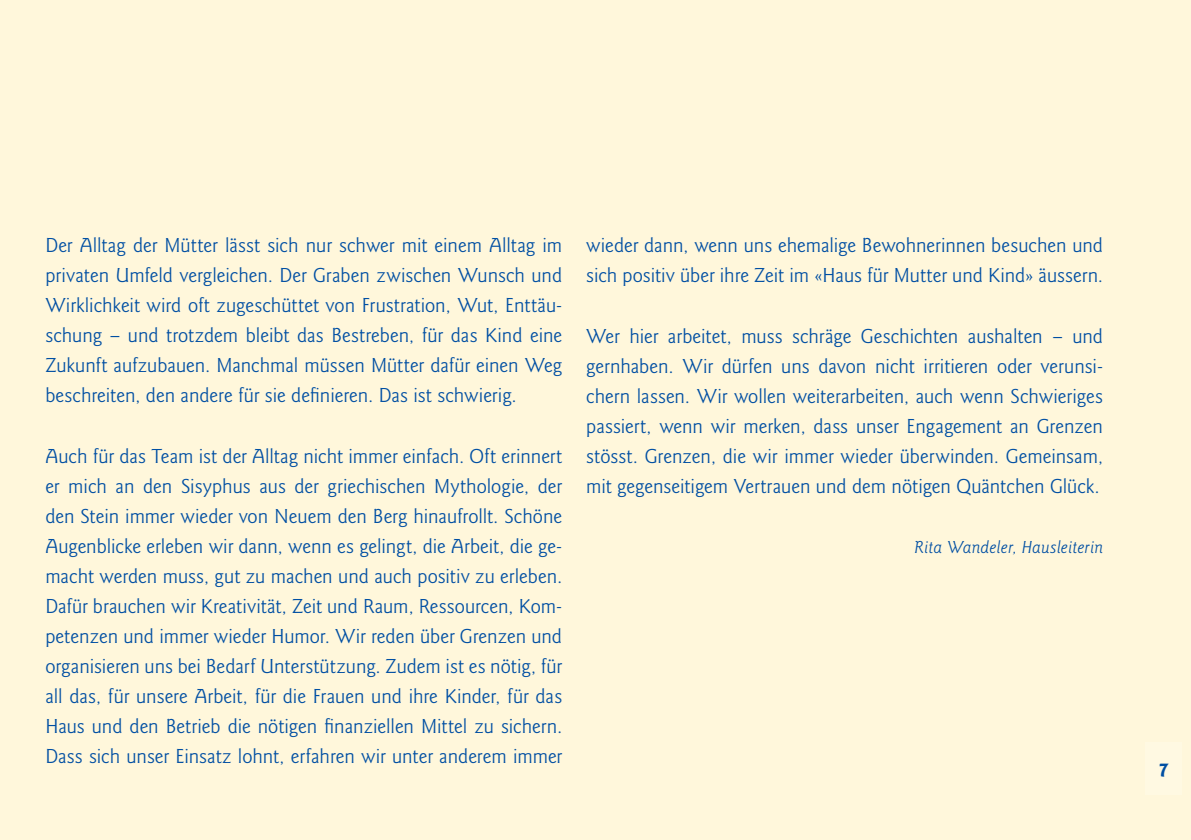
<style>
.page{position:relative;width:1191px;height:840px;background:#fff}
.page>*{position:absolute;margin:0;border:0;box-sizing:border-box;transform-origin:0 0}
.t1{font:21px/30px "Goudy Sans Pro";color:#004fa3;text-align:justify}
.t2{font:700 20px "Goudy Sans Pro";color:#004fa3}
.t3{font:italic 18px "Goudy Sans Pro";letter-spacing:.01em;color:#004fa3}
</style>
<div class="page">
<div style="left:0;top:0;width:1191px;height:839px;background:#fff7db"></div>
<div style="left:1145px;top:742px;width:36px;height:52px;background:#fff9e2"></div>
<p class="t1" style="left:45px;top:231px;width:518px">Der Alltag der Mütter lässt sich nur schwer mit einem Alltag im privaten Umfeld vergleichen. Der Graben zwischen Wunsch und Wirklichkeit wird oft zugeschüttet von Frustration, Wut, Enttäu&shy;schung – und trotzdem bleibt das Bestreben, für das Kind eine Zukunft aufzubauen. Manchmal müssen Mütter dafür einen Weg beschreiten, den andere für sie definieren. Das ist schwierig.</p>
<p class="t1" style="left:45px;top:441px;width:518px">Auch für das Team ist der Alltag nicht immer einfach. Oft erinnert er mich an den Sisyphus aus der griechischen Mythologie, der den Stein immer wieder von Neuem den Berg hinaufrollt. Schöne Augenblicke erleben wir dann, wenn es gelingt, die Arbeit, die ge&shy;macht werden muss, gut zu machen und auch positiv zu erleben.<br>Dafür brauchen wir Kreativität, Zeit und Raum, Ressourcen, Kom&shy;petenzen und immer wieder Humor. Wir reden über Grenzen und organisieren uns bei Bedarf Unterstützung. Zudem ist es nötig, für all das, für unsere Arbeit, für die Frauen und ihre Kinder, für das Haus und den Betrieb die nötigen finanziellen Mittel zu sichern.<br>Dass sich unser Einsatz lohnt, erfahren wir unter anderem immer</p>
<p class="t1" style="left:586px;top:231px;width:518px">wieder dann, wenn uns ehemalige Bewohnerinnen besuchen und sich positiv über ihre Zeit im «Haus für Mutter und Kind» äussern.</p>
<p class="t1" style="left:586px;top:321px;width:518px">Wer hier arbeitet, muss schräge Geschichten aushalten – und gernhaben. Wir dürfen uns davon nicht irritieren oder verunsi&shy;chern lassen. Wir wollen weiterarbeiten, auch wenn Schwieriges passiert, wenn wir merken, dass unser Engagement an Grenzen stösst. Grenzen, die wir immer wieder überwinden. Gemeinsam, mit gegenseitigem Vertrauen und dem nötigen Quäntchen Glück.</p>
<p class="t3" style="left:914px;top:536px;width:190px">Rita Wandeler, Hausleiterin</p>
<p class="t2" style="left:1158px;top:756px;width:12px">7</p>
</div>
